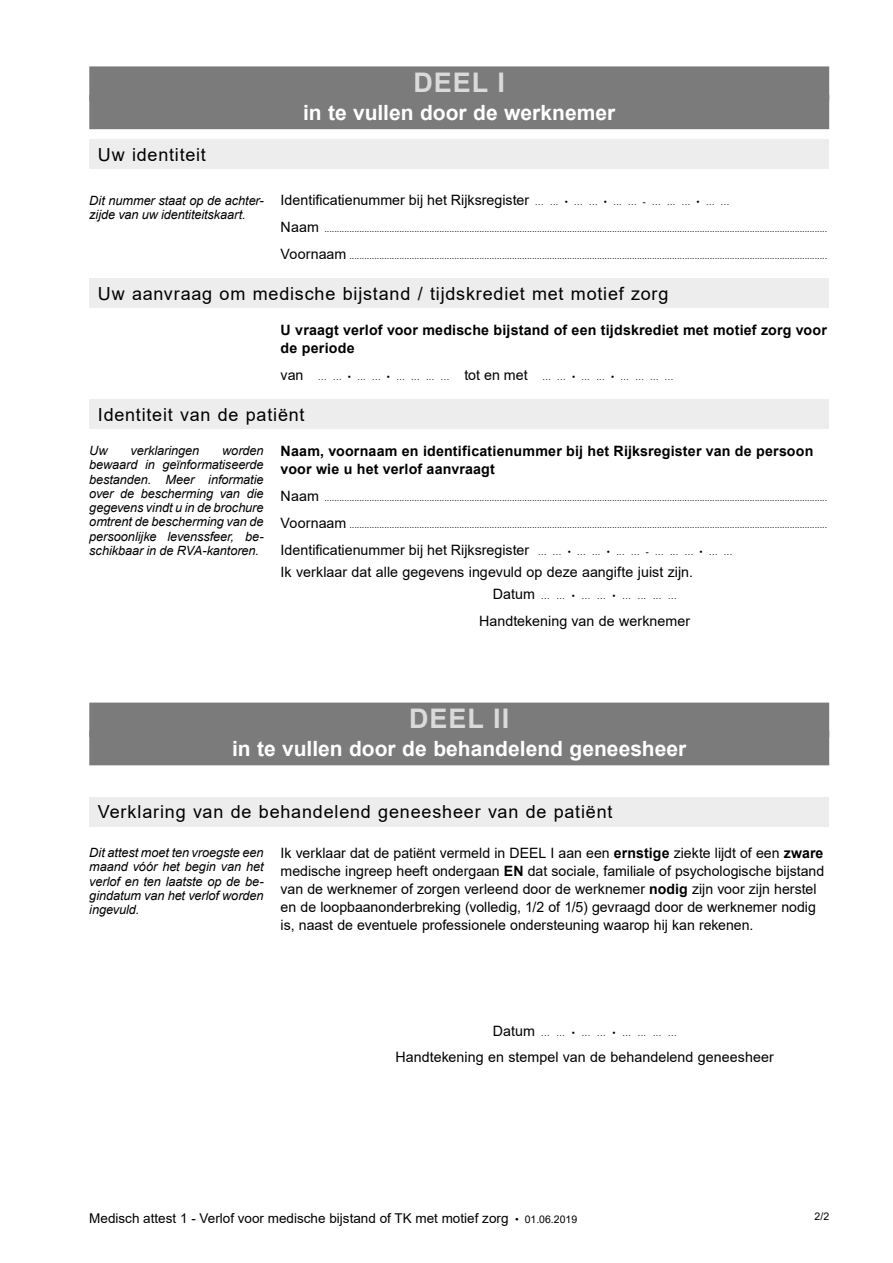
<style>
.page{position:relative;width:893px;height:1263px;background:#fff}
.page>*{position:absolute;margin:0;border:0;box-sizing:border-box;transform-origin:0 0}
.OK_-_Titre_2_-_PARTI{font:700 27px "Arial";letter-spacing:.035em;color:#dadada}
.OK_-_Titre_2_-_Titre{font:700 21px "Arial";color:#fff}
.OK_-_Titre_3_-_Titre{font:18px "Arial";letter-spacing:.045em;color:#000}
.OK_-_Body{font:14.25px/18px "Arial";color:#000}
.OK_-_Body_bold{font:700 14.25px/18px "Arial";letter-spacing:.01em;color:#000}
.OK_-_Date_et_signatu{font:14.25px "Arial";letter-spacing:.005em;color:#000}
.t1{font:13.5px "Arial";color:#000}
.OK_-_Info_gauche{font:italic 12.75px/14.2px "Arial";letter-spacing:-.005em;color:#000;text-align:justify}
.t2{font:10.5px "Arial";color:#000}
.OK_-_Body-2{font:9px "Arial";color:#000}
.OK_-_Date_et_signatu-2{font:9px "Arial";color:#000}
.s1{font-size:9px}
.s2{font-size:14.25px}
.s3{font-weight:700}
.s4{font-size:10.5px}
</style>
<div class="page">
<div style="left:89px;top:66px;width:740px;height:35px;background:#7c7b7b"></div>
<div style="left:89px;top:95px;width:740px;height:34px;background:#7c7b7b"></div>
<div style="left:89px;top:139px;width:740px;height:30px;background:#ededed"></div>
<div style="left:89px;top:278px;width:740px;height:30px;background:#ededed"></div>
<div style="left:89px;top:399px;width:740px;height:30px;background:#ededed"></div>
<div style="left:89px;top:703px;width:740px;height:34px;background:#7c7b7b"></div>
<div style="left:89px;top:731px;width:740px;height:34px;background:#7c7b7b"></div>
<div style="left:89px;top:797px;width:740px;height:29px;background:#ededed"></div>
<h3 class="OK_-_Titre_3_-_Titre" style="left:98px;top:142px;width:110px">Uw identiteit</h3>
<p class="OK_-_Titre_2_-_PARTI" style="left:414px;top:63px;width:93px">DEEL I</p>
<h2 class="OK_-_Titre_2_-_Titre" style="left:303px;top:98px;width:314px">in te vullen door de werknemer</h2>
<p class="OK_-_Body" style="left:281px;top:191px;width:450px">Identificatienummer bij het Rijksregister <span class="s1">... ... • ... ... • ... ... - ... ... ... • ... ...</span></p>
<p class="OK_-_Body-2" style="left:281px;top:223px;width:548px"><span class="s2">Naam</span> .........................................................................................................................................................................................................</p>
<p class="OK_-_Body-2" style="left:281px;top:250px;width:548px"><span class="s2">Voornaam</span> ...............................................................................................................................................................................................</p>
<h3 class="OK_-_Titre_3_-_Titre" style="left:98px;top:281px;width:572px">Uw aanvraag om medische bijstand / tijdskrediet met motief zorg</h3>
<p class="OK_-_Body_bold" style="left:281px;top:321px;width:548px">U vraagt verlof voor medische bijstand of een tijdskrediet met motief zorg voor de periode</p>
<p class="OK_-_Body" style="left:281px;top:366px;width:24px">van</p>
<p class="OK_-_Body-2" style="left:318px;top:370px;width:211px">... ... • ... ... • ... ... ... ... <span class="s2">tot en met</span></p>
<p class="OK_-_Body-2" style="left:542px;top:370px;width:132px">... ... • ... ... • ... ... ... ...</p>
<h3 class="OK_-_Titre_3_-_Titre" style="left:98px;top:402px;width:208px">Identiteit van de patiënt</h3>
<p class="OK_-_Body_bold" style="left:281px;top:442px;width:534px">Naam, voornaam en identificatienummer bij het Rijksregister van de persoon voor wie u het verlof aanvraagt</p>
<p class="OK_-_Body-2" style="left:281px;top:491px;width:548px"><span class="s2">Naam</span> .........................................................................................................................................................................................................</p>
<p class="OK_-_Body-2" style="left:281px;top:518px;width:548px"><span class="s2">Voornaam</span> ...............................................................................................................................................................................................</p>
<p class="OK_-_Body" style="left:281px;top:540px;width:453px">Identificatienummer bij het Rijksregister <span class="s1">... ... • ... ... • ... ... - ... ... ... • ... ...</span></p>
<p class="OK_-_Body" style="left:281px;top:563px;width:414px">Ik verklaar dat alle gegevens ingevuld op deze aangifte juist zijn.</p>
<p class="OK_-_Date_et_signatu-2" style="left:493px;top:590px;width:185px"><span class="s2">Datum</span> ... ... • ... ... • ... ... ... ...</p>
<p class="OK_-_Date_et_signatu" style="left:479px;top:611px;width:213px">Handtekening van de werknemer</p>
<p class="OK_-_Info_gauche" style="left:89px;top:194px;width:176px">Dit nummer staat op de achter&shy;zijde van uw identiteitskaart.</p>
<p class="OK_-_Info_gauche" style="left:89px;top:444px;width:176px;text-indent:133px">worden bewaard in geïnformatiseerde bestanden. Meer informatie over de bescherming van die gegevens vindt u in de brochure omtrent de bescherming van de persoonlijke levenssfeer, be&shy;schikbaar in de RVA-kantoren.</p>
<p class="OK_-_Info_gauche" style="left:89px;top:444px;width:20px">Uw</p>
<p class="OK_-_Info_gauche" style="left:131px;top:444px;width:70px">verklaringen</p>
<p class="OK_-_Titre_2_-_PARTI" style="left:409px;top:700px;width:101px">DEEL II</p>
<h2 class="OK_-_Titre_2_-_Titre" style="left:232px;top:734px;width:456px">in te vullen door de behandelend geneesheer</h2>
<h3 class="OK_-_Titre_3_-_Titre" style="left:98px;top:800px;width:516px">Verklaring van de behandelend geneesheer van de patiënt</h3>
<p class="OK_-_Body" style="left:281px;top:843px;width:545px">Ik verklaar dat de patiënt vermeld in DEEL I aan een <span class="s3">ernstige</span> ziekte lijdt of een <span class="s3">zware </span>medische ingreep heeft ondergaan <span class="s3">EN</span> dat sociale, familiale of psychologische bijstand van de werknemer of zorgen verleend door de werknemer <span class="s3">nodig</span> zijn voor zijn herstel en de loopbaanonderbreking (volledig, 1/2 of 1/5) gevraagd door de werknemer nodig is, naast de eventuele professionele ondersteuning waarop hij kan rekenen.</p>
<p class="OK_-_Info_gauche" style="left:89px;top:846px;width:176px">Dit attest moet ten vroegste een maand vóór het begin van het verlof en ten laatste op de be&shy;gindatum van het verlof worden ingevuld.</p>
<p class="OK_-_Date_et_signatu-2" style="left:493px;top:1026px;width:185px"><span class="s2">Datum</span> ... ... • ... ... • ... ... ... ...</p>
<p class="OK_-_Date_et_signatu" style="left:395px;top:1047px;width:380px">Handtekening en stempel van de behandelend geneesheer</p>
<h3 class="t1" style="left:89px;top:1208px;width:489px">Medisch attest 1 - Verlof voor medische bijstand of TK met motief zorg <span class="s4">• 01.06.2019</span></h3>
<p class="t2" style="left:815px;top:1209px;width:16px">2/2</p>
</div>
